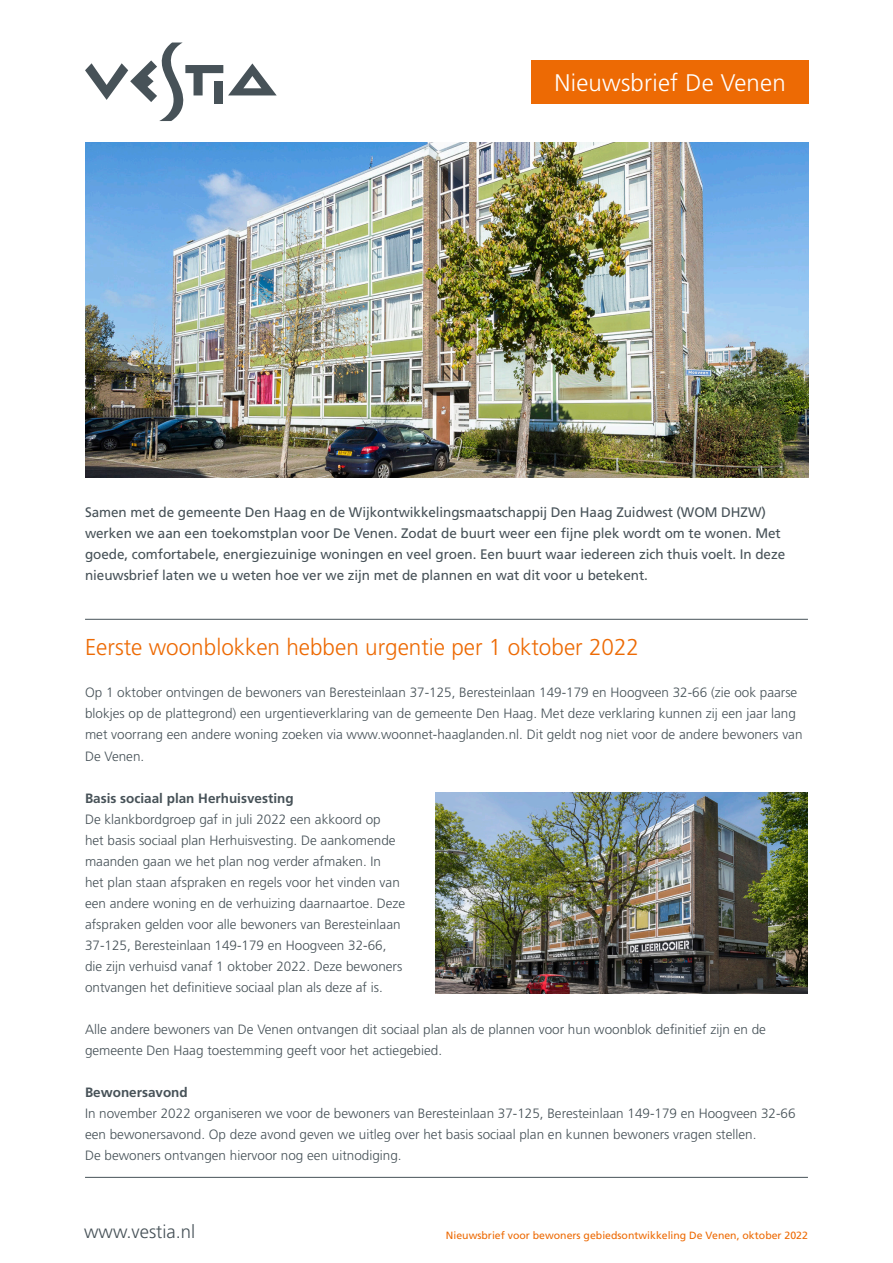
<style>
.page{position:relative;width:893px;height:1263px;background:#fff}
.page>*{position:absolute;margin:0;border:0;box-sizing:border-box;transform-origin:0 0}
.t1{font:300 24px "Frutiger";letter-spacing:.01em;color:#fff}
.Oranje_kop_artikel{font:300 22.95px "Frutiger LT Std";color:#ed6a04}
.t2{font:300 18.6px "Frutiger";color:#475258}
.Introteks_medium{font:13.8px/21px "Frutiger LT Std";letter-spacing:-.005em;color:#475258}
.Artikeltekst{font:300 13.5px/21px "Frutiger LT Std";color:#475258}
.Introtekst_bold{font:700 13.5px "Frutiger LT Std";color:#475258}
.t3{font:10.5px "Frutiger LT Std";color:#ed6a04}
</style>
<div class="page">
<svg style="left:85px;top:43px;width:192px;height:78px"></svg>
<hr style="left:85px;top:619px;width:723px;height:1px;background:#475258">
<hr style="left:85px;top:1177px;width:723px;height:1px;background:#475258">
<div style="left:531px;top:60px;width:278px;height:44px;background:#ed6a04"></div>
<img style="left:85px;top:143px;width:724px;height:334px">
<img style="left:435px;top:792px;width:373px;height:202px">
<p class="t1" style="left:554px;top:69px;width:233px">Nieuwsbrief De Venen</p>
<p class="Introteks_medium" style="left:85px;top:502px;width:682px">Samen met de gemeente Den Haag en de Wijkontwikkelingsmaatschappij Den Haag Zuidwest (WOM DHZW)</p>
<p class="Introteks_medium" style="left:85px;top:523px;width:702px">werken we aan een toekomstplan voor De Venen. Zodat de buurt weer een fijne plek wordt om te wonen. Met goede, comfortabele, energiezuinige woningen en veel groen. Een buurt waar iedereen zich thuis voelt. In deze nieuwsbrief laten we u weten hoe ver we zijn met de plannen en wat dit voor u betekent.</p>
<p class="Oranje_kop_artikel" style="left:85px;top:634px;width:555px">Eerste woonblokken hebben urgentie per 1 oktober 2022</p>
<p class="Artikeltekst" style="left:85px;top:682px;width:719px">Op 1 oktober ontvingen de bewoners van Beresteinlaan 37-125, Beresteinlaan 149-179 en Hoogveen 32-66 (zie ook paarse blokjes op de plattegrond) een urgentieverklaring van de gemeente Den Haag. Met deze verklaring kunnen zij een jaar lang met voorrang een andere woning zoeken via www.woonnet-haaglanden.nl. Dit geldt nog niet voor de andere bewoners van De Venen.</p>
<p class="Introtekst_bold" style="left:85px;top:790px;width:210px">Basis sociaal plan Herhuisvesting</p>
<p class="Artikeltekst" style="left:85px;top:808px;width:322px">De klankbordgroep gaf in juli 2022 een akkoord op<br>het basis sociaal plan Herhuisvesting. De aankomende maanden gaan we het plan nog verder afmaken. In<br>het plan staan afspraken en regels voor het vinden van een andere woning en de verhuizing daarnaartoe. Deze afspraken gelden voor alle bewoners van Beresteinlaan 37-125, Beresteinlaan 149-179 en Hoogveen 32-66, die zijn verhuisd vanaf 1 oktober 2022. Deze bewoners ontvangen het definitieve sociaal plan als deze af is.</p>
<p class="Artikeltekst" style="left:85px;top:1018px;width:682px">Alle andere bewoners van De Venen ontvangen dit sociaal plan als de plannen voor hun woonblok definitief zijn en de gemeente Den Haag toestemming geeft voor het actiegebied.</p>
<p class="Introtekst_bold" style="left:85px;top:1084px;width:104px">Bewonersavond</p>
<p class="Artikeltekst" style="left:85px;top:1102px;width:712px">In november 2022 organiseren we voor de bewoners van Beresteinlaan 37-125, Beresteinlaan 149-179 en Hoogveen 32-66 een bewonersavond. Op deze avond geven we uitleg over het basis sociaal plan en kunnen bewoners vragen stellen.</p>
<p class="Artikeltekst" style="left:85px;top:1144px;width:318px">De bewoners ontvangen hiervoor nog een uitnodiging.</p>
<h3 class="t2" style="left:84px;top:1221px;width:113px">www.vestia.nl</h3>
<p class="t3" style="left:446px;top:1229px;width:363px">Nieuwsbrief voor bewoners gebiedsontwikkeling De Venen, oktober 2022</p>
</div>
